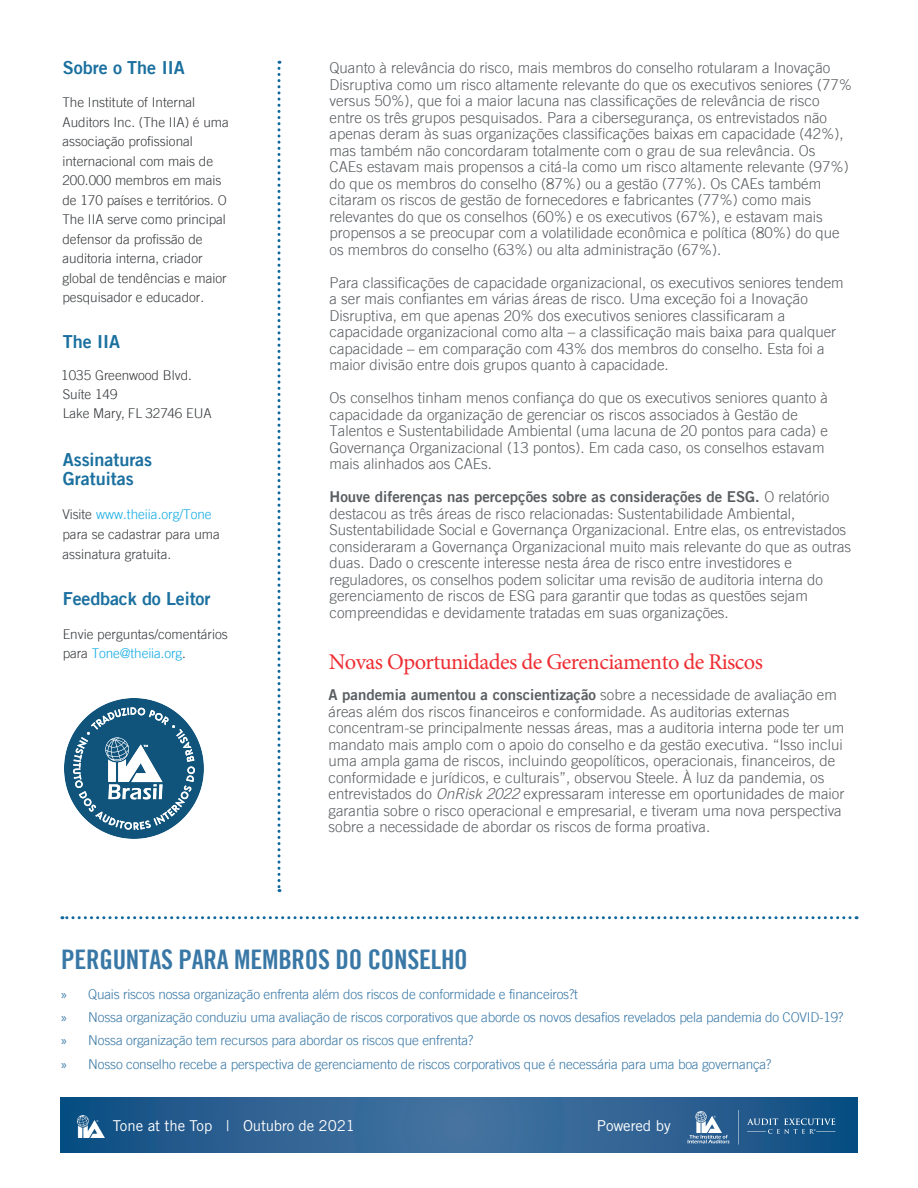
<style>
.page{position:relative;width:918px;height:1188px;background:#fff}
.page>*{position:absolute;margin:0;border:0;box-sizing:border-box;transform-origin:0 0}
.t1{font:27px "Trade Gothic Bold Cond Twenty";letter-spacing:-.01em;color:#3978a6}
.t2{font:22.5px "Minion Pro";letter-spacing:-.025em;color:#ee2e33}
.t3{font:18px/19.5px "Trade Gothic LT Bold Two";letter-spacing:-.005em;color:#1b709f}
.t4{font:300 15px/16.5px "Trade Gothic LT";color:#5a5e61}
.t5{font:15px "Trade Gothic LT Bold Two";color:#5a5e61}
.t6{font:15px "Trade Gothic LT Std";letter-spacing:-.005em;color:#fff}
.t7{font:300 13.5px/19.5px "Trade Gothic LT";color:#383b3e}
.t8{font:300 13.5px/23.2px "Trade Gothic LT";letter-spacing:-.015em;color:#3978a6}
.s1{color:#12abe3}
.s2{font-family:"Trade Gothic LT";font-weight:300}
.s3{font-style:italic}
.s4{font-family:"Myriad Pro";font-weight:400}
</style>
<div class="page">
<svg style="left:60px;top:1098px;width:798px;height:55px;background:#2c6192"></svg>
<img style="left:78px;top:1116px;width:26px;height:22px">
<svg style="left:688px;top:1111px;width:42px;height:32px"></svg>
<svg style="left:738px;top:1110px;width:1px;height:34px"></svg>
<svg style="left:747px;top:1118px;width:89px;height:16px"></svg>
<svg style="left:278px;top:61px;width:2px;height:831px"></svg>
<svg style="left:62px;top:916px;width:788px;height:3px"></svg>
<img style="left:64px;top:698px;width:140px;height:140px">
<p class="t3" style="left:63px;top:58px;width:123px">Sobre o The IIA</p>
<p class="t7" style="left:62px;top:92px;width:168px">The Institute of Internal<br>Auditors Inc. (The IIA) é uma associação profissional internacional com mais de<br>200.000 membros em mais de 170 países e territórios. O<br>The IIA serve como principal defensor da profissão de auditoria interna, criador global de tendências e maior pesquisador e educador.</p>
<p class="t3" style="left:63px;top:332px;width:59px">The IIA</p>
<p class="t7" style="left:61px;top:365px;width:152px">1035 Greenwood Blvd.<br>Suíte 149<br>Lake Mary, FL 32746 EUA</p>
<p class="t3" style="left:63px;top:449px;width:91px">Assinaturas<br>Gratuitas</p>
<p class="t7" style="left:62px;top:504px;width:159px;line-height:20px">Visite <span class="s1">www.theiia.org/Tone </span>para se cadastrar para uma assinatura gratuita.</p>
<p class="t3" style="left:63px;top:588px;width:149px">Feedback do Leitor</p>
<p class="t7" style="left:63px;top:624px;width:167px">Envie perguntas/comentários para <span class="s1">Tone@theiia.org</span>.</p>
<p class="t4" style="left:330px;top:59px;width:524px">Quanto à relevância do risco, mais membros do conselho rotularam a Inovação Disruptiva como um risco altamente relevante do que os executivos seniores (77% versus 50%), que foi a maior lacuna nas classificações de relevância de risco entre os três grupos pesquisados. Para a cibersegurança, os entrevistados não apenas deram às suas organizações classificações baixas em capacidade (42%), mas também não concordaram totalmente com o grau de sua relevância. Os CAEs estavam mais propensos a citá-la como um risco altamente relevante (97%) do que os membros do conselho (87%) ou a gestão (77%). Os CAEs também citaram os riscos de gestão de fornecedores e fabricantes (77%) como mais relevantes do que os conselhos (60%) e os executivos (67%), e estavam mais propensos a se preocupar com a volatilidade econômica e política (80%) do que os membros do conselho (63%) ou alta administração (67%).</p>
<p class="t4" style="left:330px;top:274px;width:516px">Para classificações de capacidade organizacional, os executivos seniores tendem a ser mais confiantes em várias áreas de risco. Uma exceção foi a Inovação Disruptiva, em que apenas 20% dos executivos seniores classificaram a capacidade organizacional como alta – a classificação mais baixa para qualquer capacidade – em comparação com 43% dos membros do conselho. Esta foi a maior divisão entre dois grupos quanto à capacidade.</p>
<p class="t4" style="left:330px;top:389px;width:500px">Os conselhos tinham menos confiança do que os executivos seniores quanto à capacidade da organização de gerenciar os riscos associados à Gestão de Talentos e Sustentabilidade Ambiental (uma lacuna de 20 pontos para cada) e Governança Organizacional (13 pontos). Em cada caso, os conselhos estavam mais alinhados aos CAEs.</p>
<p class="t5" style="left:330px;top:487px;width:501px">Houve diferenças nas percepções sobre as considerações de ESG. <span class="s2">O relatório</span></p>
<p class="t4" style="left:330px;top:505px;width:523px">destacou as três áreas de risco relacionadas: Sustentabilidade Ambiental, Sustentabilidade Social e Governança Organizacional. Entre elas, os entrevistados consideraram a Governança Organizacional muito mais relevante do que as outras duas. Dado o crescente interesse nesta área de risco entre investidores e reguladores, os conselhos podem solicitar uma revisão de auditoria interna do gerenciamento de riscos de ESG para garantir que todas as questões sejam compreendidas e devidamente tratadas em suas organizações.</p>
<h2 class="t2" style="left:329px;top:647px;width:436px">Novas Oportunidades de Gerenciamento de Riscos</h2>
<p class="t5" style="left:329px;top:686px;width:510px">A pandemia aumentou a conscientização <span class="s2">sobre a necessidade de avaliação em</span></p>
<p class="t4" style="left:329px;top:703px;width:517px">áreas além dos riscos financeiros e conformidade. As auditorias externas concentram-se principalmente nessas áreas, mas a auditoria interna pode ter um mandato mais amplo com o apoio do conselho e da gestão executiva. “Isso inclui uma ampla gama de riscos, incluindo geopolíticos, operacionais, financeiros, de conformidade e jurídicos, e culturais”, observou Steele. À luz da pandemia, os entrevistados do <span class="s3">OnRisk 2022</span> expressaram interesse em oportunidades de maior garantia sobre o risco operacional e empresarial, e tiveram uma nova perspectiva sobre a necessidade de abordar os riscos de forma proativa.</p>
<h1 class="t1" style="left:61px;top:943px;width:408px">PERGUNTAS PARA MEMBROS DO CONSELHO</h1>
<p class="t8" style="left:61px;top:982px;width:784px"><span class="s4">»</span> Quais riscos nossa organização enfrenta além dos riscos de conformidade e financeiros?t<br><span class="s4">»</span> Nossa organização conduziu uma avaliação de riscos corporativos que aborde os novos desafios revelados pela pandemia do COVID-19? <span class="s4">»</span> Nossa organização tem recursos para abordar os riscos que enfrenta?<br><span class="s4">»</span> Nosso conselho recebe a perspectiva de gerenciamento de riscos corporativos que é necessária para uma boa governança?</p>
<p class="t6" style="left:113px;top:1116px;width:244px">Tone at the Top | Outubro de 2021</p>
<p class="t6" style="left:597px;top:1116px;width:75px">Powered by</p>
</div>
